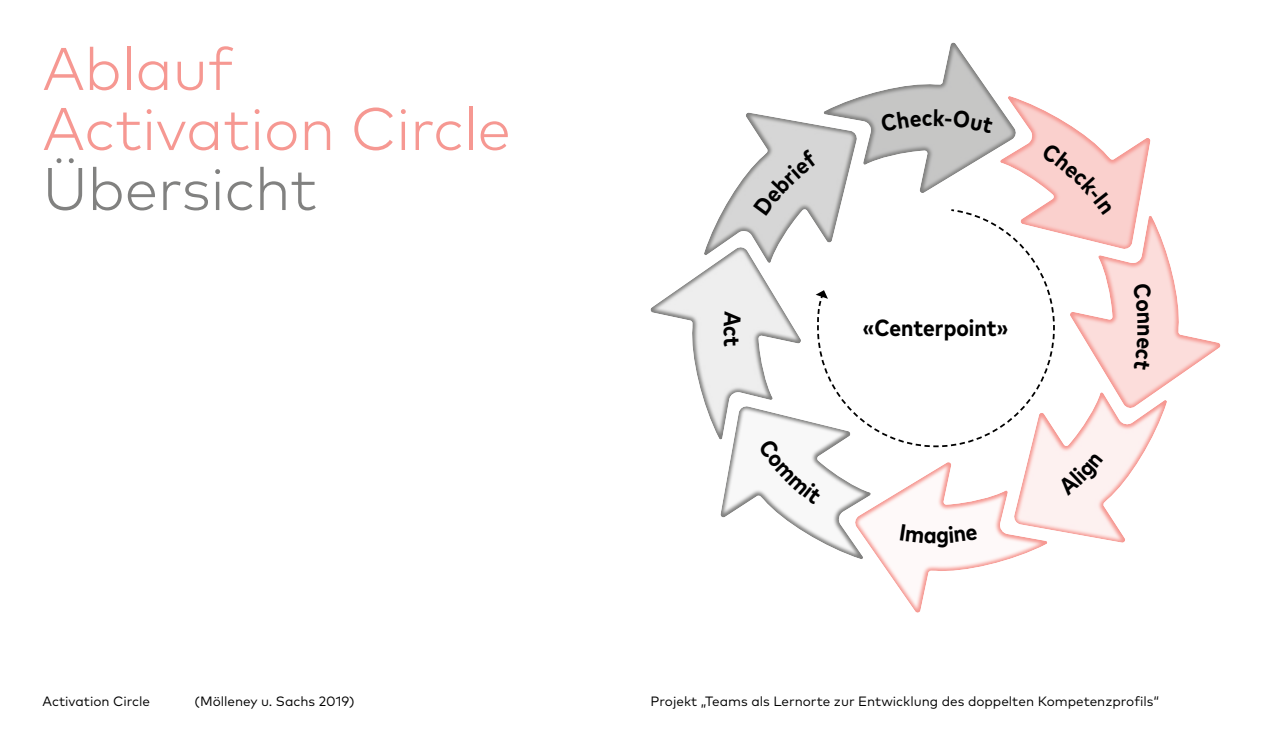
<style>
.page{position:relative;width:1263px;height:749px;background:#fff}
.page>*{position:absolute;margin:0;border:0;box-sizing:border-box;transform-origin:0 0}
.t1{font:300 60px/60px "Mark OT";letter-spacing:-.005em;color:#f69892}
.t2{font:300 60px "Mark OT";letter-spacing:-.005em;color:#818180}
.t3{font:700 condensed 23.4px "Mark Pro";color:#000}
.t4{font:13.5px "Mark OT";color:#000}
</style>
<div class="page">
<svg style="left:650px;top:42px;width:571px;height:571px"></svg>
<h1 class="t1" style="left:43px;top:38px;width:470px">Ablauf<br>Activation Circle</h1>
<h1 class="t2" style="left:43px;top:153px;width:276px">Übersicht</h1>
<h2 class="t3" style="left:750px;top:326px;width:12px;rotate:90deg">c</h2>
<h2 class="t3" style="left:862px;top:310px;width:148px">«Centerpoint»</h2>
<h2 class="t3" style="left:1163px;top:324px;width:14px;rotate:90deg">n</h2>
<p class="t4" style="left:43px;top:693px;width:109px">Activation Circle</p>
<p class="t4" style="left:651px;top:693px;width:510px">Projekt „Teams als Lernorte zur Entwicklung des doppelten Kompetenzprofils“</p>
<p class="t4" style="left:195px;top:693px;width:161px">(Mölleney u. Sachs 2019)</p>
</div>
